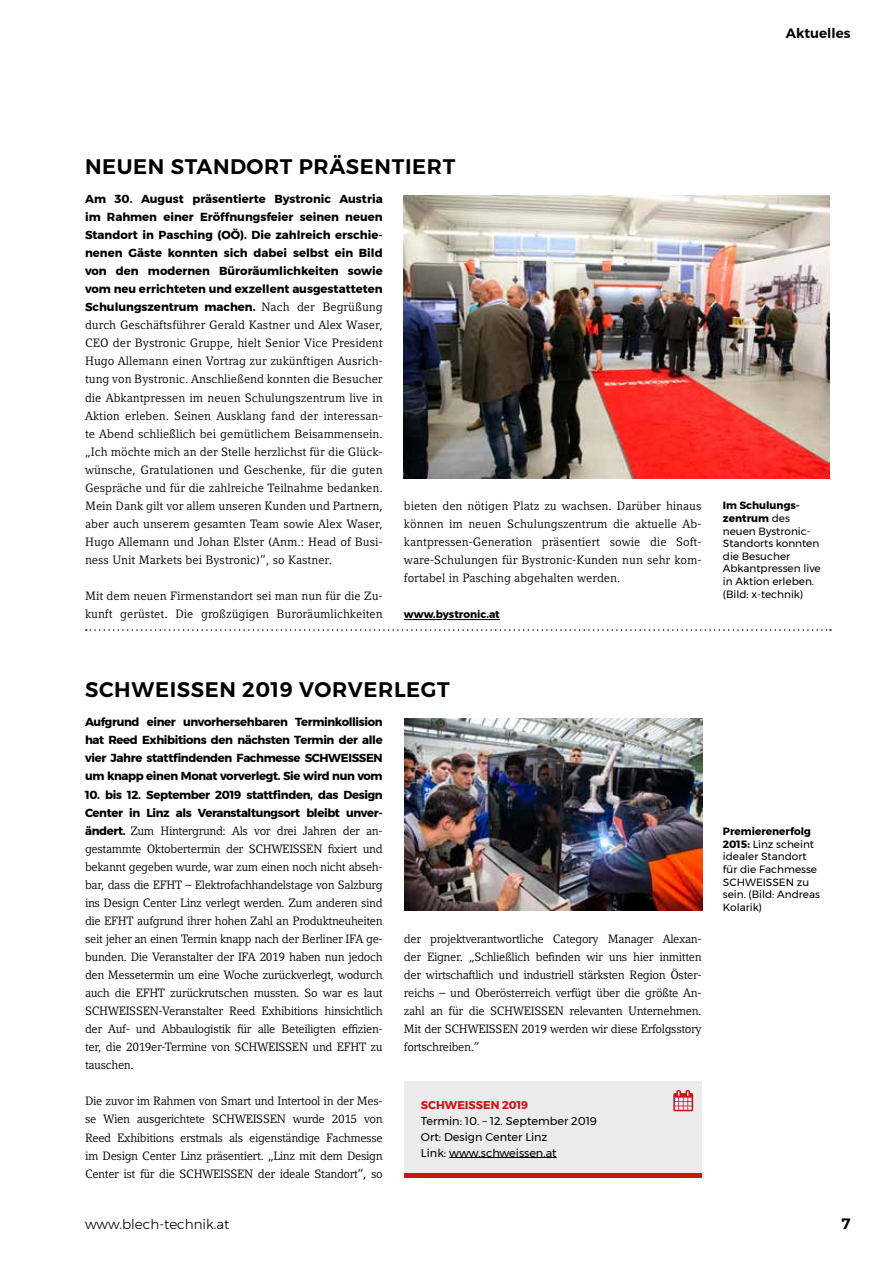
<style>
.page{position:relative;width:893px;height:1263px;background:#fff}
.page>*{position:absolute;margin:0;border:0;box-sizing:border-box;transform-origin:0 0}
.t1{font:600 21px "Montserrat";letter-spacing:.03em;color:#000}
.t2{font:600 15px "Montserrat";color:#000}
.t3{font:300 13.5px "Montserrat";color:#000}
.t4{font:600 13.5px "Montserrat";color:#000}
.t5{font:12px/18px "Compatil Letter LT Pro";color:#000;text-align:justify}
.t6{font:700 11.7px/18px "Montserrat";letter-spacing:-.03em;color:#000;text-align:justify}
.t7{font:11.25px/15.8px "Montserrat";color:#000}
.t8{font:700 11.25px "Montserrat";color:#cd1316}
.t9{font:10.5px/12.6px "Montserrat";color:#000}
.t10{font:700 10.5px "Montserrat";color:#000}
.s1{font-family:"Compatil Letter LT Pro";font-weight:400;font-size:12px}
.s2{font-weight:700}
.s3{font-family:"Montserrat";font-weight:700;font-size:11.7px}
</style>
<div class="page">
<svg style="left:86px;top:629px;width:745px;height:2px"></svg>
<img style="left:405px;top:719px;width:298px;height:192px">
<div style="left:404px;top:1081px;width:298px;height:93px;background:#ececed"></div>
<hr style="left:449px;top:1157px;width:108px;height:1px;background:#000">
<hr style="left:404px;top:1174px;width:298px;height:4px;background:#cd1316">
<svg style="left:673px;top:1090px;width:20px;height:21px"></svg>
<svg style="left:404px;top:619px;width:96px;height:2px"></svg>
<img style="left:404px;top:195px;width:425px;height:284px">
<p class="t4" style="left:786px;top:23px;width:66px">Aktuelles</p>
<h1 class="t1" style="left:85px;top:150px;width:372px">NEUEN STANDORT PRÄSENTIERT</h1>
<p class="t6" style="left:85px;top:190px;width:299px">Am 30. August präsentierte Bystronic Austria im Rahmen einer Eröffnungsfeier seinen neuen Standort in Pasching (OÖ). Die zahlreich erschie&shy;nenen Gäste konnten sich dabei selbst ein Bild von den modernen Büroräumlichkeiten sowie vom neu errichteten und exzellent ausgestatteten Schulungszentrum machen. <span class="s1">Nach der Begrüßung</span></p>
<p class="t5" style="left:85px;top:316px;width:299px">durch Geschäftsführer Gerald Kastner und Alex Waser, CEO der Bystronic Gruppe, hielt Senior Vice President Hugo Allemann einen Vortrag zur zukünftigen Ausrich&shy;tung von Bystronic. Anschließend konnten die Besucher die Abkantpressen im neuen Schulungszentrum live in Aktion erleben. Seinen Ausklang fand der interessan&shy;te Abend schließlich bei gemütlichem Beisammensein. „Ich möchte mich an der Stelle herzlichst für die Glück&shy;wünsche, Gratulationen und Geschenke, für die guten Gespräche und für die zahlreiche Teilnahme bedanken.<br>Mein Dank gilt vor allem unseren Kunden und Partnern, aber auch unserem gesamten Team sowie Alex Waser, Hugo Allemann und Johan Elster (Anm.: Head of Busi&shy;ness Unit Markets bei Bystronic)“, so Kastner.</p>
<p class="t5" style="left:85px;top:587px;width:299px">Mit dem neuen Firmenstandort sei man nun für die Zu&shy;kunft gerüstet. Die großzügigen Buroräumlichkeiten</p>
<p class="t5" style="left:404px;top:497px;width:299px">bieten den nötigen Platz zu wachsen. Darüber hinaus können im neuen Schulungszentrum die aktuelle Ab&shy;kantpressen-Generation präsentiert sowie die Soft&shy;ware-Schulungen für Bystronic-Kunden nun sehr kom&shy;fortabel in Pasching abgehalten werden.</p>
<p class="t10" style="left:404px;top:606px;width:97px">www.bystronic.at</p>
<p class="t9" style="left:723px;top:499px;width:99px"><span class="s2">Im Schulungs&shy;zentrum</span> des neuen Bystronic-<br>Standorts konnten die Besucher<br>Abkantpressen live in Aktion erleben. (Bild: x-technik)</p>
<h1 class="t1" style="left:85px;top:673px;width:366px">SCHWEISSEN 2019 VORVERLEGT</h1>
<p class="t6" style="left:85px;top:713px;width:299px">Aufgrund einer unvorhersehbaren Terminkollision hat Reed Exhibitions den nächsten Termin der alle vier Jahre stattfindenden Fachmesse SCHWEISSEN um knapp einen Monat vorverlegt. Sie wird nun vom</p>
<p class="t6" style="left:85px;top:785px;width:299px">10. bis 12. September 2019 stattfinden, das Design<br>Center in Linz als Veranstaltungsort bleibt unver-</p>
<p class="t5" style="left:85px;top:821px;width:299px"><span class="s3">ändert.</span> Zum Hintergrund: Als vor drei Jahren der an&shy;gestammte Oktobertermin der SCHWEISSEN fixiert und bekannt gegeben wurde, war zum einen noch nicht abseh&shy;bar, dass die EFHT – Elektrofachhandelstage von Salzburg ins Design Center Linz verlegt werden. Zum anderen sind die EFHT aufgrund ihrer hohen Zahl an Produktneuheiten seit jeher an einen Termin knapp nach der Berliner IFA ge&shy;bunden. Die Veranstalter der IFA 2019 haben nun jedoch den Messetermin um eine Woche zurückverlegt, wodurch auch die EFHT zurückrutschen mussten. So war es laut SCHWEISSEN-Veranstalter Reed Exhibitions hinsichtlich der Auf- und Abbaulogistik für alle Beteiligten effizien&shy;ter, die 2019er-Termine von SCHWEISSEN und EFHT zu tauschen.</p>
<p class="t5" style="left:85px;top:1092px;width:299px">Die zuvor im Rahmen von Smart und Intertool in der Mes&shy;se Wien ausgerichtete SCHWEISSEN wurde 2015 von Reed Exhibitions erstmals als eigenständige Fachmesse im Design Center Linz präsentiert. „Linz mit dem Design Center ist für die SCHWEISSEN der ideale Standort“, so</p>
<p class="t5" style="left:404px;top:930px;width:299px">der projektverantwortliche Category Manager Alexan&shy;der Eigner. „Schließlich befinden wir uns hier inmitten der wirtschaftlich und industriell stärksten Region Öster&shy;reichs – und Oberösterreich verfügt über die größte An&shy;zahl an für die SCHWEISSEN relevanten Unternehmen.<br>Mit der SCHWEISSEN 2019 werden wir diese Erfolgsstory fortschreiben.“</p>
<p class="t8" style="left:421px;top:1096px;width:109px">SCHWEISSEN 2019</p>
<p class="t7" style="left:421px;top:1113px;width:178px">Termin: 10. – 12. September 2019<br>Ort: Design Center Linz<br>Link: www.schweissen.at</p>
<p class="t9" style="left:723px;top:825px;width:99px"><span class="s2">Premierenerfolg<br>2015:</span> Linz scheint idealer Standort für die Fachmesse<br>SCHWEISSEN zu sein. (Bild: Andreas<br>Kolarik)</p>
<p class="t3" style="left:85px;top:1214px;width:146px">www.blech-technik.at</p>
<p class="t2" style="left:842px;top:1212px;width:10px">7</p>
</div>
